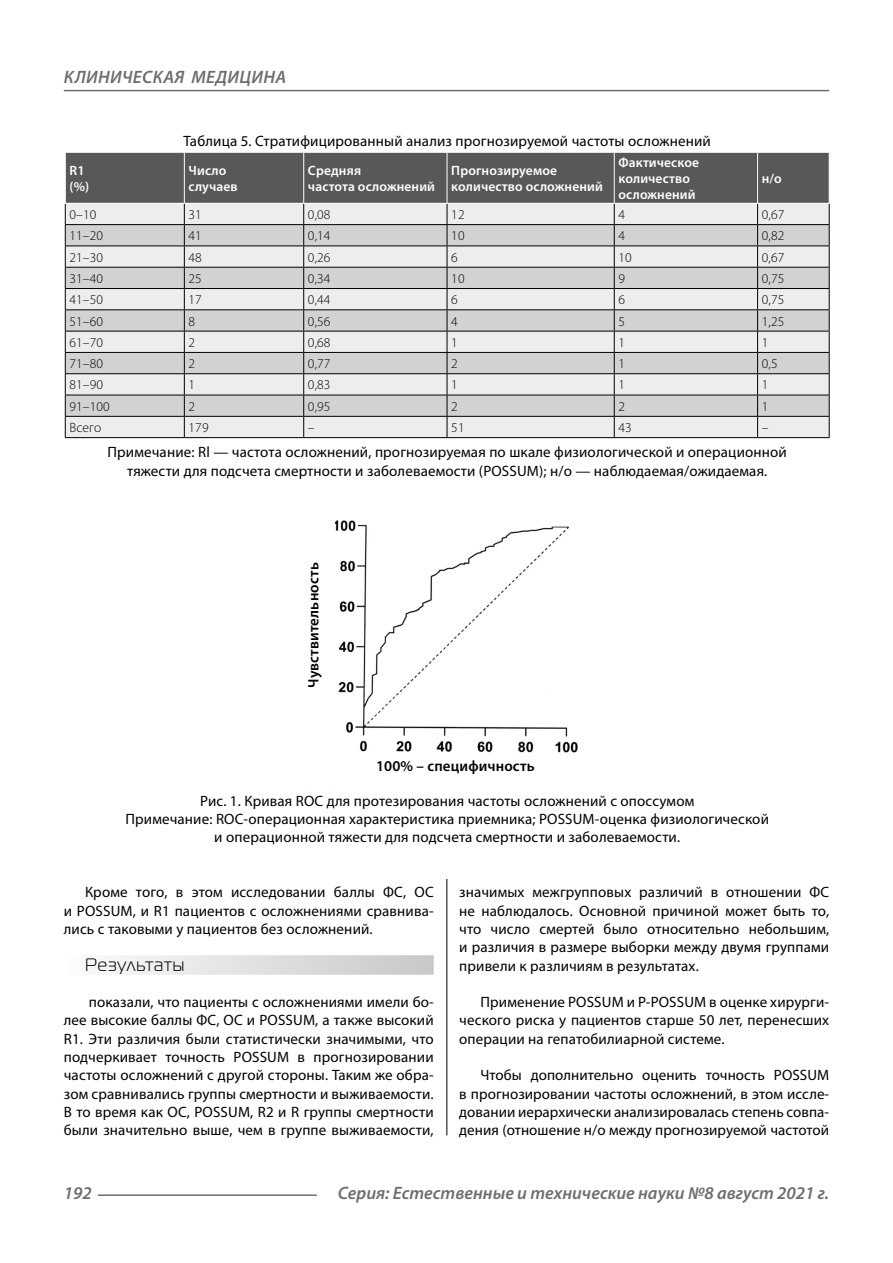
<style>
.page{position:relative;width:893px;height:1263px;background:#fff}
.page>*{position:absolute;margin:0;border:0;box-sizing:border-box;transform-origin:0 0}
.t1{font:italic 600 18px "Myriad Pro";color:#6e6e6e}
.Subheader{font:18px "Magistral C";letter-spacing:.05em;color:#000}
.Normal{font:15px/18.3px "Myriad Pro";letter-spacing:.01em;color:#000;text-align:justify}
.podpis{font:15px/18.3px "Myriad Pro";letter-spacing:.01em;color:#000;text-align:center}
.podpis-2{font:600 15px "Myriad Pro";letter-spacing:.01em;color:#000}
.Tab_content{font:300 13.5px "Myriad Pro";letter-spacing:.01em;color:#000}
.Tab_header{font:600 13.5px/16.2px "Myriad Pro";letter-spacing:.01em;color:#fff}
</style>
<div class="page">
<hr style="left:446px;top:128px;width:1px;height:1007px;background:#000">
<div style="left:64px;top:955px;width:370px;height:20px;background:linear-gradient(to right,#fcfcfc,#c8c8c8)"></div>
<div style="left:65px;top:128px;width:765px;height:751px;background:#fff"></div>
<svg style="left:65px;top:153px;width:765px;height:284px;background:#c0c0c0"></svg>
<hr style="left:65px;top:437px;width:119px;height:1px;background:#000">
<hr style="left:184px;top:437px;width:120px;height:1px;background:#000">
<hr style="left:304px;top:437px;width:143px;height:1px;background:#000">
<hr style="left:447px;top:437px;width:167px;height:1px;background:#000">
<hr style="left:614px;top:437px;width:144px;height:1px;background:#000">
<hr style="left:758px;top:437px;width:72px;height:1px;background:#000">
<hr style="left:65px;top:153px;width:1px;height:50px;background:#fff">
<hr style="left:829px;top:153px;width:1px;height:50px;background:#fff">
<hr style="left:65px;top:203px;width:119px;height:1px;background:#fff">
<hr style="left:184px;top:203px;width:120px;height:1px;background:#fff">
<hr style="left:304px;top:203px;width:143px;height:1px;background:#fff">
<hr style="left:447px;top:203px;width:167px;height:1px;background:#fff">
<hr style="left:614px;top:203px;width:144px;height:1px;background:#fff">
<hr style="left:758px;top:203px;width:72px;height:1px;background:#fff">
<img style="left:335px;top:520px;width:243px;height:233px">
<hr style="left:98px;top:1194px;width:219px;height:2px;background:#6e6e6e">
<hr style="left:64px;top:90px;width:765px;height:1px;background:#6e6e6e">
<p class="t1" style="left:64px;top:66px;width:24px">Клини</p>
<p class="t1" style="left:122px;top:66px;width:23px">ческая</p>
<p class="t1" style="left:191px;top:66px;width:13px">меди</p>
<p class="t1" style="left:240px;top:66px;width:25px">цина</p>
<p class="Tab_header" style="left:70px;top:162px;width:17px">R1</p>
<p class="Tab_header" style="left:70px;top:178px;width:21px">(%)</p>
<p class="podpis" style="left:184px;top:131px;width:529px">Таблица 5. Стратифицированный анализ прогнозируемой частоты осложнений</p>
<p class="Tab_header" style="left:189px;top:162px;width:39px">Число</p>
<p class="Tab_header" style="left:189px;top:178px;width:51px">случаев</p>
<p class="Tab_header" style="left:308px;top:162px;width:55px">Средняя</p>
<p class="Tab_header" style="left:308px;top:178px;width:129px">частота осложнений</p>
<p class="Tab_header" style="left:451px;top:162px;width:153px">Прогнозируемое количество осложнений</p>
<p class="Tab_header" style="left:618px;top:154px;width:82px">Фактическое количество осложнений</p>
<p class="Tab_header" style="left:762px;top:170px;width:22px">н/о</p>
<p class="Tab_content" style="left:70px;top:206px;width:28px">0–10</p>
<p class="Tab_content" style="left:189px;top:206px;width:15px">31</p>
<p class="Tab_content" style="left:308px;top:206px;width:24px">0,08</p>
<p class="Tab_content" style="left:451px;top:206px;width:15px">12</p>
<p class="Tab_content" style="left:618px;top:206px;width:8px">4</p>
<p class="Tab_content" style="left:762px;top:206px;width:24px">0,67</p>
<p class="Tab_content" style="left:70px;top:228px;width:35px">11–20</p>
<p class="Tab_content" style="left:189px;top:228px;width:15px">41</p>
<p class="Tab_content" style="left:308px;top:228px;width:24px">0,14</p>
<p class="Tab_content" style="left:451px;top:228px;width:15px">10</p>
<p class="Tab_content" style="left:618px;top:228px;width:8px">4</p>
<p class="Tab_content" style="left:762px;top:228px;width:24px">0,82</p>
<p class="Tab_content" style="left:70px;top:249px;width:35px">21–30</p>
<p class="Tab_content" style="left:189px;top:249px;width:15px">48</p>
<p class="Tab_content" style="left:308px;top:249px;width:24px">0,26</p>
<p class="Tab_content" style="left:451px;top:249px;width:8px">6</p>
<p class="Tab_content" style="left:618px;top:249px;width:15px">10</p>
<p class="Tab_content" style="left:762px;top:249px;width:24px">0,67</p>
<p class="Tab_content" style="left:70px;top:270px;width:35px">31–40</p>
<p class="Tab_content" style="left:189px;top:270px;width:15px">25</p>
<p class="Tab_content" style="left:308px;top:270px;width:24px">0,34</p>
<p class="Tab_content" style="left:451px;top:270px;width:15px">10</p>
<p class="Tab_content" style="left:618px;top:270px;width:8px">9</p>
<p class="Tab_content" style="left:762px;top:270px;width:24px">0,75</p>
<p class="Tab_content" style="left:70px;top:292px;width:35px">41–50</p>
<p class="Tab_content" style="left:189px;top:292px;width:15px">17</p>
<p class="Tab_content" style="left:308px;top:292px;width:24px">0,44</p>
<p class="Tab_content" style="left:451px;top:292px;width:8px">6</p>
<p class="Tab_content" style="left:618px;top:292px;width:8px">6</p>
<p class="Tab_content" style="left:762px;top:292px;width:24px">0,75</p>
<p class="Tab_content" style="left:70px;top:313px;width:35px">51–60</p>
<p class="Tab_content" style="left:189px;top:313px;width:8px">8</p>
<p class="Tab_content" style="left:308px;top:313px;width:24px">0,56</p>
<p class="Tab_content" style="left:451px;top:313px;width:8px">4</p>
<p class="Tab_content" style="left:618px;top:313px;width:8px">5</p>
<p class="Tab_content" style="left:762px;top:313px;width:24px">1,25</p>
<p class="Tab_content" style="left:70px;top:334px;width:35px">61–70</p>
<p class="Tab_content" style="left:189px;top:334px;width:8px">2</p>
<p class="Tab_content" style="left:308px;top:334px;width:24px">0,68</p>
<p class="Tab_content" style="left:451px;top:334px;width:8px">1</p>
<p class="Tab_content" style="left:618px;top:334px;width:8px">1</p>
<p class="Tab_content" style="left:762px;top:334px;width:8px">1</p>
<p class="Tab_content" style="left:70px;top:355px;width:35px">71–80</p>
<p class="Tab_content" style="left:189px;top:355px;width:8px">2</p>
<p class="Tab_content" style="left:308px;top:355px;width:24px">0,77</p>
<p class="Tab_content" style="left:451px;top:355px;width:8px">2</p>
<p class="Tab_content" style="left:618px;top:355px;width:8px">1</p>
<p class="Tab_content" style="left:762px;top:355px;width:17px">0,5</p>
<p class="Tab_content" style="left:70px;top:377px;width:35px">81–90</p>
<p class="Tab_content" style="left:189px;top:377px;width:8px">1</p>
<p class="Tab_content" style="left:308px;top:377px;width:24px">0,83</p>
<p class="Tab_content" style="left:451px;top:377px;width:8px">1</p>
<p class="Tab_content" style="left:618px;top:377px;width:8px">1</p>
<p class="Tab_content" style="left:762px;top:377px;width:8px">1</p>
<p class="Tab_content" style="left:70px;top:398px;width:42px">91–100</p>
<p class="Tab_content" style="left:189px;top:398px;width:8px">2</p>
<p class="Tab_content" style="left:308px;top:398px;width:24px">0,95</p>
<p class="Tab_content" style="left:451px;top:398px;width:8px">2</p>
<p class="Tab_content" style="left:618px;top:398px;width:8px">2</p>
<p class="Tab_content" style="left:762px;top:398px;width:8px">1</p>
<p class="Tab_content" style="left:70px;top:419px;width:33px">Всего</p>
<p class="Tab_content" style="left:189px;top:419px;width:22px">179</p>
<p class="Tab_content" style="left:308px;top:419px;width:8px">–</p>
<p class="Tab_content" style="left:451px;top:419px;width:15px">51</p>
<p class="Tab_content" style="left:618px;top:419px;width:15px">43</p>
<p class="Tab_content" style="left:762px;top:419px;width:8px">–</p>
<p class="podpis" style="left:108px;top:443px;width:681px">Примечание: Rl — частота осложнений, прогнозируемая по шкале физиологической и операционной тяжести для подсчета смертности и заболеваемости (POSSUM); н/о — наблюдаемая/ожидаемая.</p>
<p class="podpis-2" style="left:304px;top:688px;width:127px;rotate:-90deg">Чувствительность</p>
<p class="podpis-2" style="left:376px;top:756px;width:160px">100% – специфичность</p>
<p class="podpis" style="left:200px;top:791px;width:496px">Рис. 1. Кривая ROC для протезирования частоты осложнений с опоссумом</p>
<p class="podpis" style="left:125px;top:809px;width:645px">Примечание: ROC-операционная характеристика приемника; POSSUM-оценка физиологической и операционной тяжести для подсчета смертности и заболеваемости.</p>
<p class="Normal" style="left:64px;top:883px;width:371px;text-indent:21px">Кроме того, в этом исследовании баллы ФС, ОС и POSSUM, и R1 пациентов с осложнениями сравнива&shy;лись с таковыми у пациентов без осложнений.</p>
<p class="Subheader" style="left:85px;top:955px;width:101px">Результаты</p>
<p class="Normal" style="left:64px;top:993px;width:371px;text-indent:25px">показали, что пациенты с осложнениями имели бо&shy;лее высокие баллы ФС, ОС и POSSUM, а также высокий R1. Эти различия были статистически значимыми, что подчеркивает точность POSSUM в прогнозировании частоты осложнений с другой стороны. Таким же обра&shy;зом сравнивались группы смертности и выживаемости.<br>В то время как ОС, POSSUM, R2 и R группы смертности были значительно выше, чем в группе выживаемости,</p>
<p class="Normal" style="left:459px;top:883px;width:371px">значимых межгрупповых различий в отношении ФС не наблюдалось. Основной причиной может быть то, что число смертей было относительно небольшим, и различия в размере выборки между двумя группами привели к различиям в результатах.</p>
<p class="Normal" style="left:459px;top:993px;width:371px;text-indent:21px">Применение POSSUM и P-POSSUM в оценке хирурги&shy;ческого риска у пациентов старше 50 лет, перенесших операции на гепатобилиарной системе.</p>
<p class="Normal" style="left:459px;top:1066px;width:371px;text-indent:21px">Чтобы дополнительно оценить точность POSSUM в прогнозировании частоты осложнений, в этом иссле&shy;довании иерархически анализировалась степень совпа&shy;дения (отношение н/о между прогнозируемой частотой</p>
<p class="t1" style="left:64px;top:1182px;width:30px">192</p>
<p class="t1" style="left:338px;top:1182px;width:493px">Серия: Естественные и технические науки №8 август 2021 г.</p>
</div>
